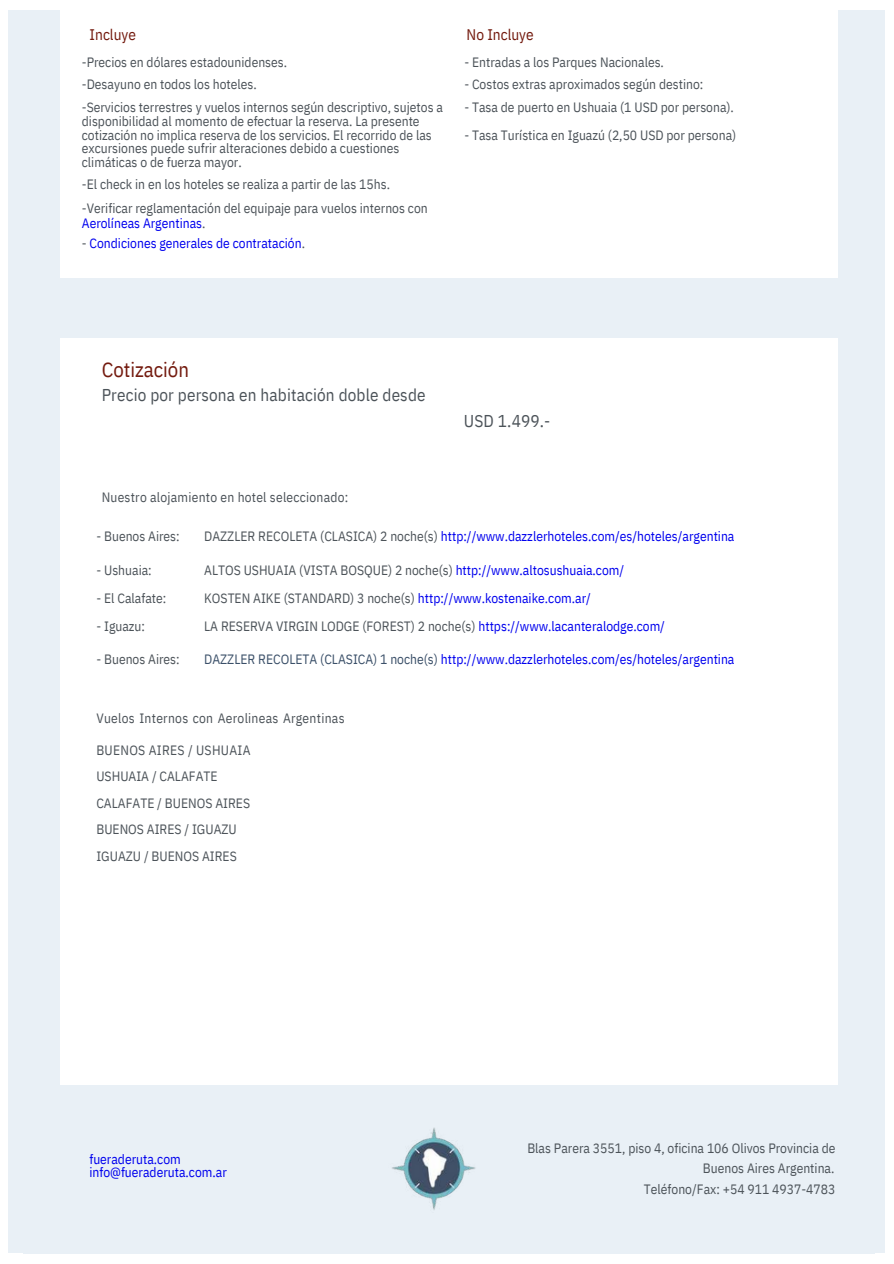
<style>
.page{position:relative;width:894px;height:1264px;background:#fff}
.page>*{position:absolute;margin:0;border:0;box-sizing:border-box;transform-origin:0 0}
.t1{font:20.7px "IBM Plex Sans Cond";color:#731a0e}
.t2{font:17.1px "IBM Plex Sans Cond";letter-spacing:.01em;color:#4c5359}
.t3{font:15.3px "IBM Plex Sans Cond";color:#731a0e}
.t4{font:13.5px/22.5px "IBM Plex Sans Cond";color:#4c5359}
.t5{font:13.5px/13.5px "IBM Plex Sans Cond";color:#00e}
.t6{font:13.5px "IBM Plex Sans Cond";letter-spacing:.02em;color:#4c5359}
.s1{color:#4c5359}
.s2{color:#00e}
.s3{color:#3b5069}
</style>
<div class="page">
<div style="left:8px;top:11px;width:876px;height:1241px;background:#e9f0f6"></div>
<div style="left:60px;top:0;width:776px;height:1252px;background:#fff"></div>
<div style="left:23px;top:1085px;width:851px;height:168px;background:#e9f0f6"></div>
<div style="left:33px;top:278px;width:851px;height:60px;background:#e9f0f6"></div>
<img style="left:392px;top:1127px;width:84px;height:83px">
<p class="t3" style="left:90px;top:25px;width:48px">Incluye</p>
<p class="t3" style="left:466px;top:25px;width:69px">No Incluye</p>
<p class="t4" style="left:82px;top:50px;width:362px">-Precios en dólares estadounidenses.<br>-Desayuno en todos los hoteles.<br>-Servicios terrestres y vuelos internos según descriptivo, sujetos a</p>
<p class="t4" style="left:82px;top:110px;width:339px">disponibilidad al momento de efectuar la reserva. La presente</p>
<h3 class="t4" style="left:82px;top:123px;width:351px">cotización no implica reserva de los servicios. El recorrido de las</h3>
<p class="t4" style="left:82px;top:137px;width:319px">excursiones puede sufrir alteraciones debido a cuestiones</p>
<p class="t4" style="left:82px;top:150px;width:161px">climáticas o de fuerza mayor.</p>
<h2 class="t4" style="left:82px;top:172px;width:347px;line-height:23.7px">-El check in en los hoteles se realiza a partir de las 15hs. -Verificar reglamentación del equipaje para vuelos internos con</h2>
<h1 class="t5" style="left:82px;top:216px;width:125px">Aerolíneas Argentinas<span class="s1">.</span></h1>
<p class="t5" style="left:82px;top:236px;width:225px"><span class="s1">-</span> Condiciones generales de contratación<span class="s1">.</span></p>
<p class="t4" style="left:464px;top:50px;width:201px">- Entradas a los Parques Nacionales.</p>
<p class="t4" style="left:464px;top:73px;width:240px">- Costos extras aproximados según destino:</p>
<p class="t4" style="left:464px;top:95px;width:271px">- Tasa de puerto en Ushuaia (1 USD por persona).</p>
<p class="t4" style="left:464px;top:123px;width:273px">- Tasa Turística en Iguazú (2,50 USD por persona)</p>
<p class="t1" style="left:102px;top:355px;width:89px">Cotización</p>
<p class="t2" style="left:102px;top:384px;width:325px">Precio por persona en habitación doble desde</p>
<p class="t2" style="left:463px;top:409px;width:88px">USD 1.499.-</p>
<p class="t4" style="left:102px;top:485px;width:248px">Nuestro alojamiento en hotel seleccionado:</p>
<p class="t4" style="left:96px;top:525px;width:85px">- Buenos Aires:</p>
<p class="t4" style="left:96px;top:558px;width:57px">- Ushuaia:</p>
<p class="t4" style="left:96px;top:587px;width:71px">- El Calafate:</p>
<p class="t4" style="left:96px;top:615px;width:50px">- Iguazu:</p>
<p class="t4" style="left:96px;top:647px;width:85px">- Buenos Aires:</p>
<p class="t5" style="left:204px;top:529px;width:531px"><span class="s1">DAZZLER RECOLETA (CLASICA) 2 noche(s)</span> http://www.dazzlerhoteles.com/es/hoteles/argentina</p>
<p class="t4" style="left:204px;top:558px;width:421px">ALTOS USHUAIA (VISTA BOSQUE) 2 noche(s) <span class="s2">http://www.altosushuaia.com/</span></p>
<p class="t4" style="left:204px;top:587px;width:388px">KOSTEN AIKE (STANDARD) 3 noche(s) <span class="s2">http://www.kostenaike.com.ar/</span></p>
<p class="t4" style="left:204px;top:615px;width:462px">LA RESERVA VIRGIN LODGE (FOREST) 2 noche(s) <span class="s2">https://www.lacanteralodge.com/</span></p>
<p class="t5" style="left:204px;top:652px;width:531px"><span class="s3">DAZZLER RECOLETA (CLASICA) 1 noche(s)</span> http://www.dazzlerhoteles.com/es/hoteles/argentina</p>
<p class="t6" style="left:96px;top:708px;width:250px">Vuelos Internos con Aerolineas Argentinas</p>
<p class="t6" style="left:96px;top:741px;width:155px">BUENOS AIRES / USHUAIA</p>
<p class="t4" style="left:96px;top:764px;width:123px">USHUAIA / CALAFATE</p>
<p class="t4" style="left:96px;top:791px;width:155px">CALAFATE / BUENOS AIRES</p>
<p class="t4" style="left:96px;top:817px;width:142px">BUENOS AIRES / IGUAZU</p>
<p class="t4" style="left:96px;top:844px;width:142px">IGUAZU / BUENOS AIRES</p>
<p class="t5" style="left:89px;top:1151px;width:139px">fueraderuta.com info@fueraderuta.com.ar</p>
<p class="t4" style="left:527px;top:1136px;width:309px">Blas Parera 3551, piso 4, oficina 106 Olivos Provincia de</p>
<p class="t4" style="left:702px;top:1156px;width:133px">Buenos Aires Argentina.</p>
<p class="t4" style="left:643px;top:1177px;width:193px">Teléfono/Fax: +54 911 4937-4783</p>
</div>
